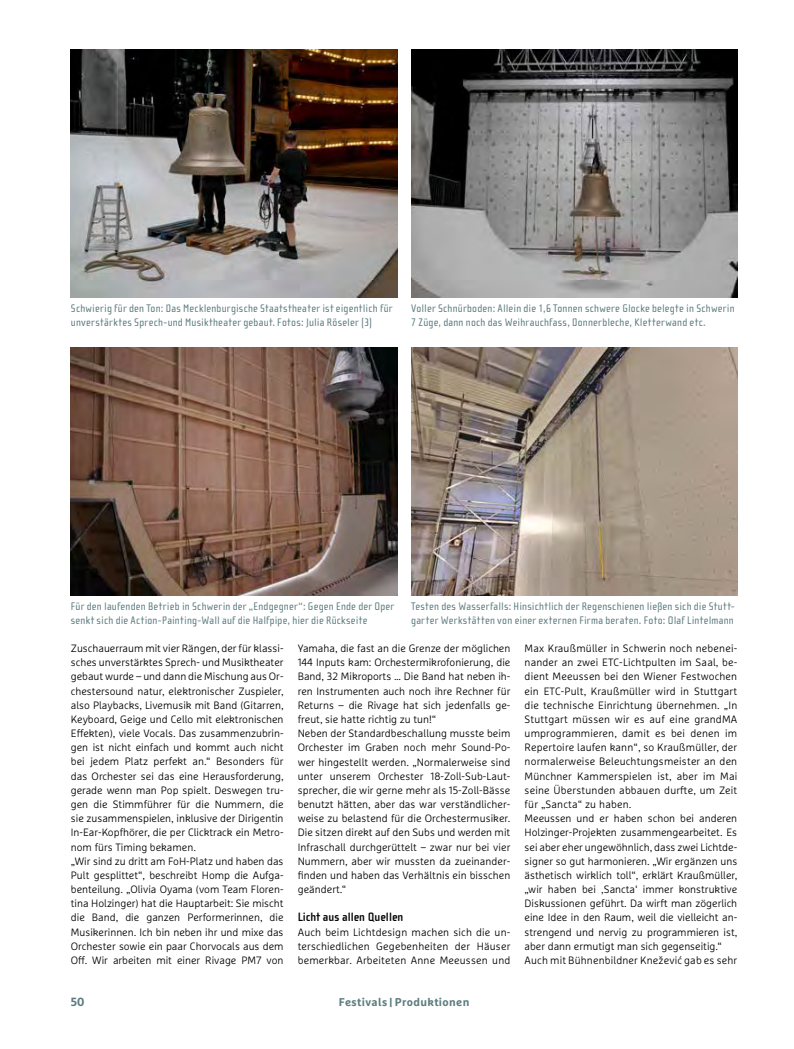
<style>
.page{position:relative;width:794px;height:1049px;background:#fff}
.page>*{position:absolute;margin:0;border:0;box-sizing:border-box;transform-origin:0 0}
.t1{font:700 12.5px "Cholla Sans OT";color:#000}
.t2{font:700 11.88px "Marselis Pro";color:#5c7b7e}
.t3{font:11.25px/14.1px "Cholla Sans OT";letter-spacing:.02em;color:#5c7b7e}
.t4{font:700 11.25px "Marselis Pro";letter-spacing:.03em;color:#5c7b7e}
.t5{font:300 10.62px/14.1px "Marselis Pro";color:#000}
</style>
<div class="page">
<img style="left:71px;top:50px;width:326px;height:248px">
<img style="left:411px;top:50px;width:326px;height:248px">
<img style="left:71px;top:347px;width:326px;height:248px">
<img style="left:411px;top:347px;width:326px;height:248px">
<p class="t3" style="left:71px;top:301px;width:323px">Schwierig für den Ton: Das Mecklenburgische Staatstheater ist eigentlich für unverstärktes Sprech-und Musiktheater gebaut. Fotos: Julia Röseler (3)</p>
<p class="t3" style="left:411px;top:301px;width:325px">Voller Schnürboden: Allein die 1,6 Tonnen schwere Glocke belegte in Schwerin<br>7 Züge, dann noch das Weihrauchfass, Donnerbleche, Kletterwand etc.</p>
<p class="t3" style="left:71px;top:599px;width:325px">Für den laufenden Betrieb in Schwerin der „Endgegner“: Gegen Ende der Oper senkt sich die Action-Painting-Wall auf die Halfpipe, hier die Rückseite</p>
<p class="t3" style="left:411px;top:599px;width:325px">Testen des Wasserfalls: Hinsichtlich der Regenschienen ließen sich die Stutt&shy;garter Werkstätten von einer externen Firma beraten. Foto: Olaf Lintelmann</p>
<p class="t5" style="left:71px;top:641px;width:214px">Zuschauerraum mit vier Rängen, der für klassi&shy;sches unverstärktes Sprech- und Musiktheater gebaut wurde – und dann die Mischung aus Or&shy;chestersound natur, elektronischer Zuspieler, also Playbacks, Livemusik mit Band (Gitarren, Keyboard, Geige und Cello mit elektronischen Effekten), viele Vocals. Das zusammenzubrin&shy;gen ist nicht einfach und kommt auch nicht bei jedem Platz perfekt an.“ Besonders für das Orchester sei das eine Herausforderung, gerade wenn man Pop spielt. Deswegen tru&shy;gen die Stimmführer für die Nummern, die sie zusammenspielen, inklusive der Dirigentin In-Ear-Kopfhörer, die per Clicktrack ein Metro&shy;nom fürs Timing bekamen.<br>„Wir sind zu dritt am FoH-Platz und haben das Pult gesplittet“, beschreibt Homp die Aufga&shy;benteilung. „Olivia Oyama (vom Team Floren&shy;tina Holzinger) hat die Hauptarbeit: Sie mischt die Band, die ganzen Performerinnen, die Musikerinnen. Ich bin neben ihr und mixe das Orchester sowie ein paar Chorvocals aus dem Off. Wir arbeiten mit einer Rivage PM7 von</p>
<p class="t5" style="left:298px;top:641px;width:214px">Yamaha, die fast an die Grenze der möglichen 144 Inputs kam: Orchestermikrofonierung, die Band, 32 Mikroports … Die Band hat neben ih&shy;ren Instrumenten auch noch ihre Rechner für Returns – die Rivage hat sich jedenfalls ge&shy;freut, sie hatte richtig zu tun!“<br>Neben der Standardbeschallung musste beim Orchester im Graben noch mehr Sound-Po-- wer hingestellt werden. „Normalerweise sind unter unserem Orchester 18-Zoll-Sub-Laut&shy;sprecher, die wir gerne mehr als 15-Zoll-Bässe benutzt hätten, aber das war verständlicher&shy;weise zu belastend für die Orchestermusiker.<br>Die sitzen direkt auf den Subs und werden mit Infraschall durchgerüttelt – zwar nur bei vier Nummern, aber wir mussten da zueinander&shy;finden und haben das Verhältnis ein bisschen geändert.“</p>
<p class="t1" style="left:298px;top:910px;width:107px">Licht aus allen Quellen</p>
<p class="t5" style="left:298px;top:924px;width:214px;text-align:justify">Auch beim Lichtdesign machen sich die un&shy;terschiedlichen Gegebenheiten der Häuser bemerkbar. Arbeiteten Anne Meeussen und</p>
<p class="t2" style="left:71px;top:995px;width:15px">50</p>
<p class="t4" style="left:339px;top:995px;width:132px">Festivals | Produktionen</p>
<p class="t5" style="left:524px;top:641px;width:214px">Max Kraußmüller in Schwerin noch nebenei&shy;nander an zwei ETC-Lichtpulten im Saal, be&shy;dient Meeussen bei den Wiener Festwochen ein ETC-Pult, Kraußmüller wird in Stuttgart die technische Einrichtung übernehmen. „In Stuttgart müssen wir es auf eine grandMA umprogrammieren, damit es bei denen im Repertoire laufen kann“, so Kraußmüller, der normalerweise Beleuchtungsmeister an den Münchner Kammerspielen ist, aber im Mai seine Überstunden abbauen durfte, um Zeit für „Sancta“ zu haben.<br>Meeussen und er haben schon bei anderen Holzinger-Projekten zusammengearbeitet. Es sei aber eher ungewöhnlich, dass zwei Lichtde&shy;signer so gut harmonieren. „Wir ergänzen uns ästhetisch wirklich toll“, erklärt Kraußmüller, „wir haben bei ‚Sancta‘ immer konstruktive Diskussionen geführt. Da wirft man zögerlich eine Idee in den Raum, weil die vielleicht an&shy;strengend und nervig zu programmieren ist, aber dann ermutigt man sich gegenseitig.“ Auch mit Bühnenbildner Knežević gab es sehr</p>
</div>
